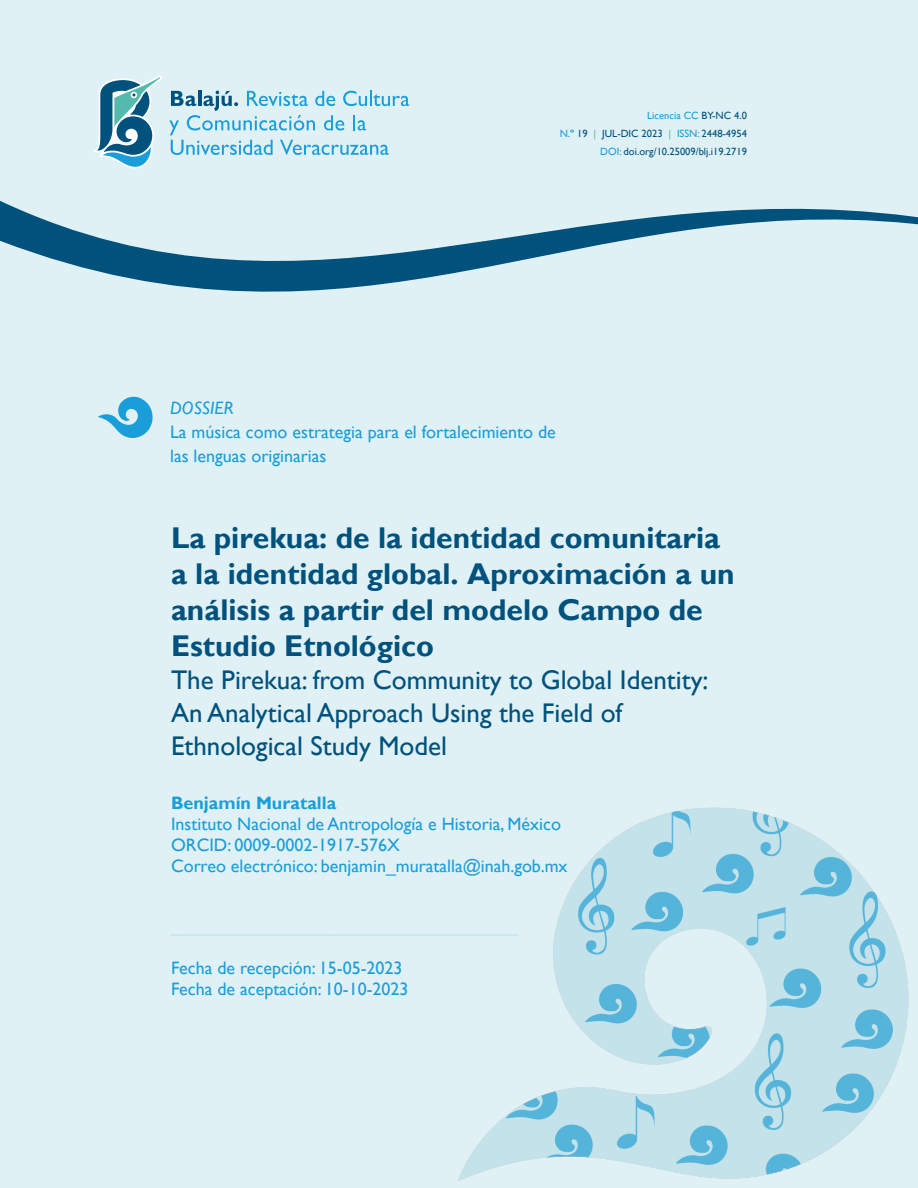
<style>
.page{position:relative;width:918px;height:1188px;background:#e0f1f5}
.page>*{position:absolute;margin:0;border:0;box-sizing:border-box;transform-origin:0 0}
.t1{font:700 30px/36px "Gill Sans";color:#00527d}
.t2{font:27px/33px "Gill Sans";color:#00527d}
.t3{font:18px/24px "Gill Sans";color:#1a9ed9}
.t4{font:18px "Gill Sans";color:#bae2f4}
.t5{font:700 18px "Gill Sans";color:#1a9ed9}
.t6{font:italic 18px "Gill Sans";color:#1a9ed9}
.t7{font:10.5px/18px "Gill Sans";color:#00527d;text-align:right}
.s1{color:#1a9ed9}
.s2{font-weight:700;color:#1a9ed9}
.s3{color:#54baab}
</style>
<div class="page">
<svg style="left:0;top:200px;width:918px;height:92px"></svg>
<svg style="left:93px;top:75px;width:69px;height:94px"></svg>
<svg style="left:169px;top:91px;width:240px;height:64px"></svg>
<svg style="left:98px;top:397px;width:55px;height:41px"></svg>
<img style="left:458px;top:807px;width:451px;height:374px">
<p class="t7" style="left:560px;top:106px;width:189px"><span class="s1">Licencia CC</span> BY-NC 4.0<br><span class="s1">N.</span><span class="s2">º</span> 19 <span class="s3">|</span> JUL-DIC 2023 <span class="s3">|</span> <span class="s1">ISSN:</span> 2448-4954<br><span class="s1">DOI:</span> doi.org/10.25009/blj.i19.2719</p>
<p class="t6" style="left:170px;top:397px;width:65px">DOSSIER</p>
<p class="t3" style="left:170px;top:420px;width:387px">La música como estrategia para el fortalecimiento de las lenguas originarias</p>
<p class="t1" style="left:171px;top:521px;width:565px">La pirekua: de la identidad comunitaria a la identidad global. Aproximación a un análisis a partir del modelo Campo de Estudio Etnológico</p>
<p class="t2" style="left:171px;top:664px;width:539px">The Pirekua: from Community to Global Identity:</p>
<p class="t2" style="left:171px;top:697px;width:453px">An Analytical Approach Using the Field of<br>Ethnological Study Model</p>
<p class="t5" style="left:171px;top:792px;width:167px">Benjamín Muratalla</p>
<p class="t3" style="left:171px;top:813px;width:392px">Instituto Nacional de Antropología e Historia, México</p>
<p class="t3" style="left:171px;top:834px;width:230px">ORCID: 0009-0002-1917-576X</p>
<p class="t3" style="left:171px;top:855px;width:398px">Correo electrónico: benjamin_muratalla@inah.gob.mx</p>
<p class="t4" style="left:171px;top:916px;width:349px">___________________________________</p>
<p class="t3" style="left:171px;top:957px;width:233px">Fecha de recepción: 15-05-2023</p>
<p class="t3" style="left:171px;top:978px;width:239px">Fecha de aceptación: 10-10-2023</p>
</div>
